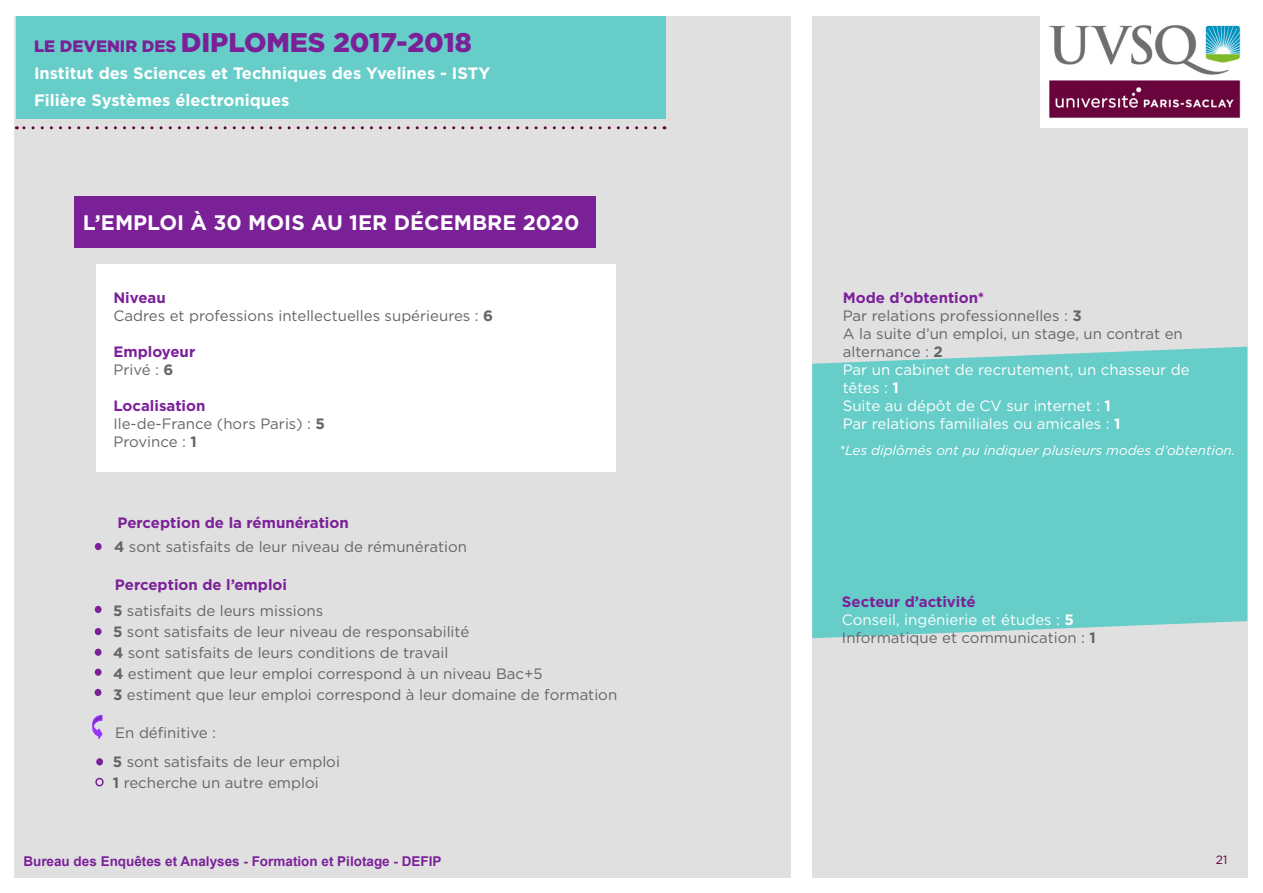
<style>
.page{position:relative;width:1263px;height:893px;background:#fff}
.page>*{position:absolute;margin:0;border:0;box-sizing:border-box;transform-origin:0 0}
.t1{font:900 27px "Gotham";color:#7b2198}
.t2{font:700 21px "Gotham";color:#fff}
.t3{font:700 16.5px "Gotham";color:#fff}
.t4{font:15px/18px "Gotham";color:#646567}
.t5{font:15px/18px "Gotham";color:#fff}
.t6{font:700 15px "Gotham";color:#7b2198}
.t7{font:700 13.5px "Arial";color:#7b2198}
.Légendes_graphiques{font:italic 13.5px "Gotham";color:#fff}
.t8{font:12px "Gotham";color:#63003c}
.s1{font-size:16.5px}
.s2{font-weight:700}
</style>
<div class="page">
<div style="left:15px;top:16px;width:776px;height:861px;background:#e0e0e1"></div>
<div style="left:812px;top:16px;width:436px;height:861px;background:#e0e0e1"></div>
<img style="left:1041px;top:16px;width:207px;height:112px">
<div style="left:16px;top:17px;width:649px;height:102px;background:#66cdc8"></div>
<div style="left:812px;top:347px;width:435px;height:291px;background:#66cdc8"></div>
<div style="left:74px;top:196px;width:522px;height:52px;background:#7b2198"></div>
<div style="left:95px;top:543px;width:7px;height:7px;background:#7b2198;border-radius:50%"></div>
<div style="left:96px;top:264px;width:519px;height:208px;background:#fff"></div>
<svg style="left:92px;top:715px;width:11px;height:24px"></svg>
<div style="left:95px;top:606px;width:7px;height:7px;background:#7b2198;border-radius:50%"></div>
<div style="left:95px;top:628px;width:7px;height:7px;background:#7b2198;border-radius:50%"></div>
<div style="left:95px;top:649px;width:7px;height:7px;background:#7b2198;border-radius:50%"></div>
<div style="left:95px;top:669px;width:7px;height:7px;background:#7b2198;border-radius:50%"></div>
<div style="left:95px;top:689px;width:6px;height:7px;background:#7b2198;border-radius:50%"></div>
<div style="left:96px;top:758px;width:7px;height:7px;background:#7b2198;border-radius:50%"></div>
<div style="left:95px;top:778px;width:9px;height:8px;border:2px solid #7b2198;border-radius:50%"></div>
<svg style="left:16px;top:126px;width:639px;height:3px"></svg>
<p class="t1" style="left:34px;top:24px;width:439px"><span class="s1">LE DEVENIR DES</span> DIPLOMES 2017-2018</p>
<p class="t3" style="left:34px;top:62px;width:458px">Institut des Sciences et Techniques des Yvelines - ISTY</p>
<p class="t3" style="left:34px;top:89px;width:257px">Filière Systèmes électroniques</p>
<p class="t2" style="left:83px;top:209px;width:498px">L’EMPLOI À 30 MOIS AU 1ER DÉCEMBRE 2020</p>
<p class="t6" style="left:113px;top:287px;width:54px">Niveau</p>
<p class="t4" style="left:113px;top:306px;width:381px">Cadres et professions intellectuelles supérieures : <span class="s2">6</span></p>
<p class="t6" style="left:113px;top:341px;width:83px">Employeur</p>
<p class="t4" style="left:113px;top:360px;width:62px">Privé : <span class="s2">6</span></p>
<p class="t6" style="left:113px;top:395px;width:93px">Localisation</p>
<p class="t4" style="left:113px;top:414px;width:213px">Ile-de-France (hors Paris) : <span class="s2">5</span></p>
<p class="t4" style="left:113px;top:432px;width:85px">Province : <span class="s2">1</span></p>
<p class="t6" style="left:117px;top:513px;width:233px">Perception de la rémunération</p>
<p class="t4" style="left:114px;top:537px;width:354px"><span class="s2">4</span> sont satisfaits de leur niveau de rémunération</p>
<p class="t6" style="left:115px;top:574px;width:174px">Perception de l’emploi</p>
<p class="t4" style="left:113px;top:601px;width:212px"><span class="s2">5</span> satisfaits de leurs missions</p>
<p class="t4" style="left:113px;top:622px;width:358px"><span class="s2">5</span> sont satisfaits de leur niveau de responsabilité</p>
<p class="t4" style="left:113px;top:643px;width:337px"><span class="s2">4</span> sont satisfaits de leurs conditions de travail</p>
<p class="t4" style="left:113px;top:664px;width:431px"><span class="s2">4</span> estiment que leur emploi correspond à un niveau Bac+5</p>
<p class="t4" style="left:113px;top:685px;width:506px"><span class="s2">3</span> estiment que leur emploi correspond à leur domaine de formation</p>
<p class="t4" style="left:115px;top:723px;width:102px">En définitive :</p>
<p class="t4" style="left:113px;top:752px;width:229px"><span class="s2">5</span> sont satisfaits de leur emploi</p>
<p class="t4" style="left:113px;top:773px;width:207px"><span class="s2">1</span> recherche un autre emploi</p>
<p class="t7" style="left:23px;top:852px;width:420px">Bureau des Enquêtes et Analyses - Formation et Pilotage - DEFIP</p>
<p class="t6" style="left:843px;top:288px;width:143px">Mode d’obtention*</p>
<p class="t4" style="left:843px;top:307px;width:241px">Par relations professionnelles : <span class="s2">3</span></p>
<p class="t4" style="left:843px;top:325px;width:342px">A la suite d’un emploi, un stage, un contrat en alternance : <span class="s2">2</span></p>
<p class="t5" style="left:843px;top:361px;width:348px">Par un cabinet de recrutement, un chasseur de têtes : <span class="s2">1</span></p>
<p class="t5" style="left:843px;top:397px;width:270px">Suite au dépôt de CV sur internet : <span class="s2">1</span></p>
<p class="t5" style="left:843px;top:415px;width:279px">Par relations familiales ou amicales : <span class="s2">1</span></p>
<p class="Légendes_graphiques" style="left:839px;top:442px;width:398px">*Les diplômés ont pu indiquer plusieurs modes d’obtention.</p>
<p class="t6" style="left:842px;top:591px;width:135px">Secteur d’activité</p>
<p class="t5" style="left:842px;top:610px;width:233px">Conseil, ingénierie et études : <span class="s2">5</span></p>
<p class="t4" style="left:842px;top:628px;width:255px">Informatique et communication : <span class="s2">1</span></p>
<p class="t8" style="left:1216px;top:852px;width:13px">21</p>
</div>
